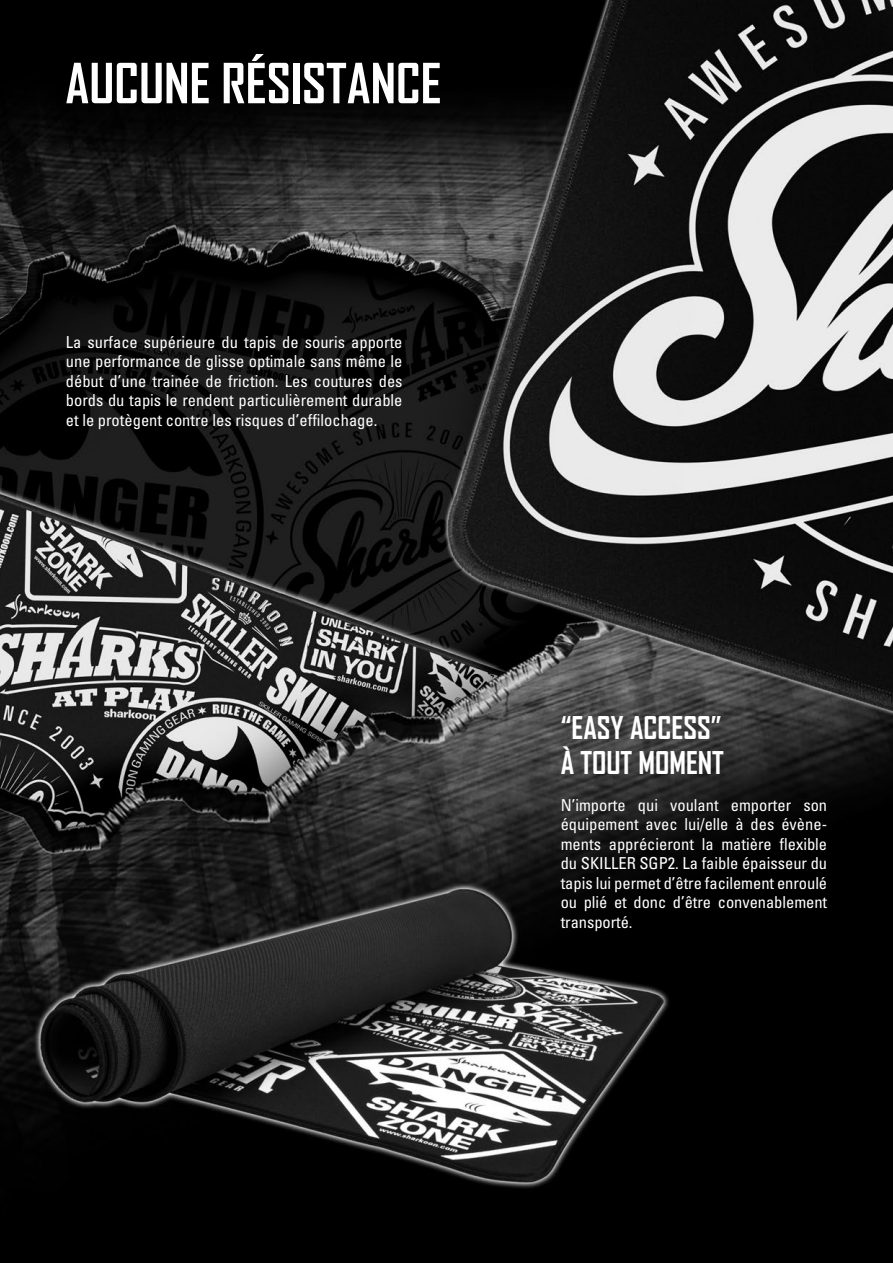
<style>
.page{position:relative;width:893px;height:1263px;background:#fff}
.page>*{position:absolute;margin:0;border:0;box-sizing:border-box;transform-origin:0 0}
.t1{font:700 52.95px "Agency FB";color:#fff}
.t2{font:700 30px/34.5px "Agency FB";color:#fff}
.t3{font:condensed 16.5px/19.5px "Univers";color:#fff;text-align:justify}
</style>
<div class="page">
<img style="left:0;top:0;width:893px;height:1263px">
<h1 class="t1" style="left:65px;top:50px;width:378px">AUCUNE RÉSISTANCE</h1>
<p class="t3" style="left:66px;top:332px;width:338px">La surface supérieure du tapis de souris apporte une performance de glisse optimale sans même le début d’une trainée de friction. Les coutures des bords du tapis le rendent particulièrement durable et le protègent contre les risques d’effilochage.</p>
<h2 class="t2" style="left:561px;top:710px;width:165px">“EASY ACCESS”<br>À TOUT MOMENT</h2>
<p class="t3" style="left:561px;top:795px;width:268px">N’importe qui voulant emporter son équipement avec lui/elle à des évène&shy;ments apprécieront la matière flexible du SKILLER SGP2. La faible épaisseur du tapis lui permet d’être facilement enroulé ou plié et donc d’être convenablement transporté.</p>
</div>
